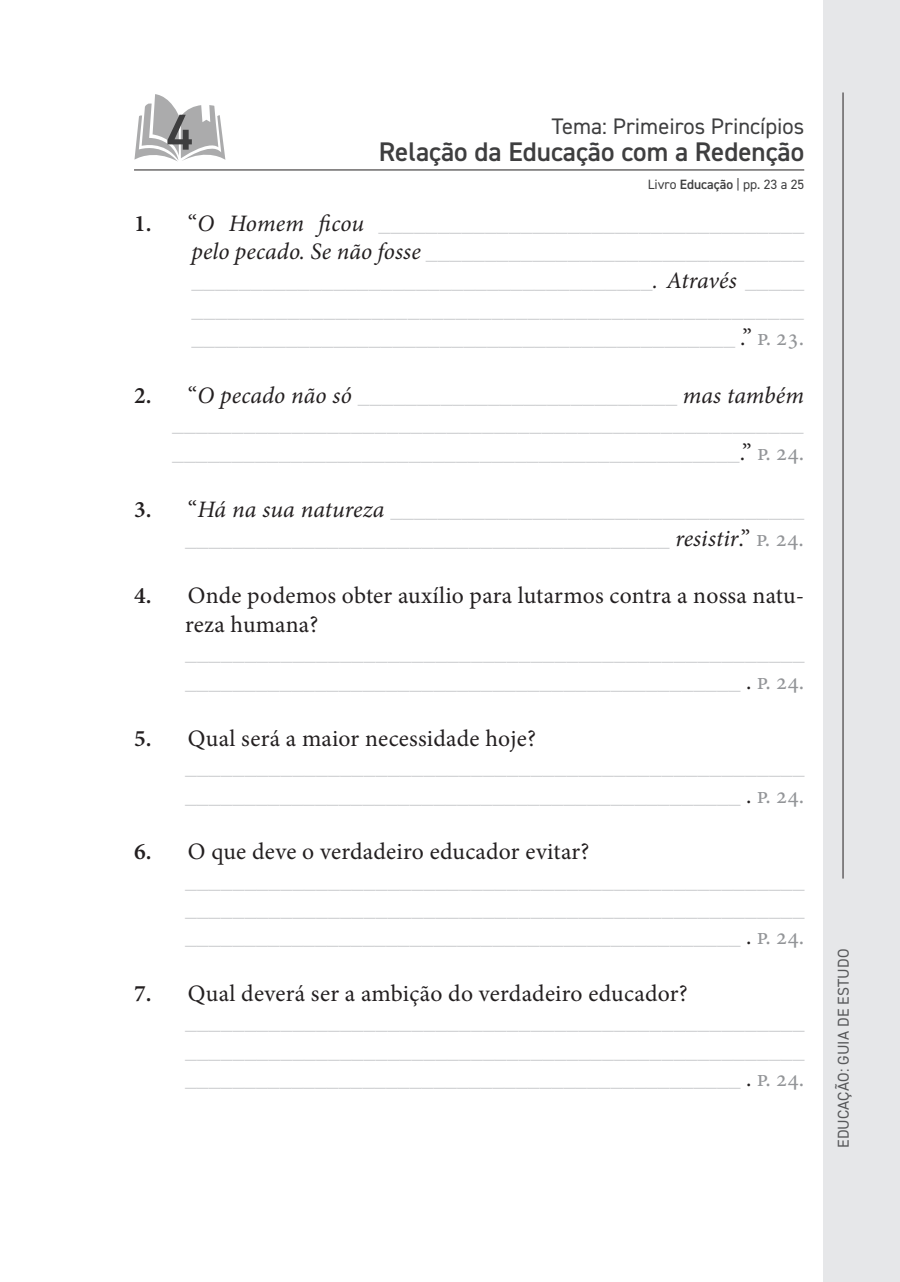
<style>
.page{position:relative;width:900px;height:1282px;background:#fff}
.page>*{position:absolute;margin:0;border:0;box-sizing:border-box;transform-origin:0 0}
.t1{font:600 50.62px "DIN2014";color:#3e3e3f}
.titulo_capitulo{font:600 27px "DIN2014";color:#3e3e3f}
.corpo_texto{font:23.62px/28.6px "Minion Pro";color:#d1d2d4;text-align:justify}
.corpo_texto-2{font:23.62px/28.6px "Minion Pro";letter-spacing:.01em;color:#231f20}
.titulo_capitulo-2{font:22.5px "DIN2014";color:#3e3e3f}
.t2{font:15.75px "DIN2014";letter-spacing:.01em;color:#57585a}
.titulo_capitulo-3{font:13.5px "DIN2014";color:#3e3e3f}
.s1{font-weight:600}
.s2{font-weight:600;color:#231f20}
.s3{color:#231f20}
.s4{font-style:italic;color:#231f20}
.s5{color:#939598}
</style>
<div class="page">
<div style="left:823px;top:0;width:76px;height:1282px;background:#e6e7e9"></div>
<hr style="left:842px;top:92px;width:1px;height:787px;background:#231f20">
<svg style="left:134px;top:94px;width:91px;height:68px"></svg>
<hr style="left:134px;top:169px;width:670px;height:1px;background:#231f20">
<p class="t1" style="left:167px;top:99px;width:28px">4</p>
<p class="titulo_capitulo-2" style="left:551px;top:112px;width:254px">Tema: Primeiros Princípios</p>
<p class="titulo_capitulo" style="left:379px;top:133px;width:426px">Relação da Educação com a Redenção</p>
<p class="titulo_capitulo-3" style="left:647px;top:176px;width:158px">Livro <span class="s1">Educação</span> | pp. 23 a 25</p>
<p class="corpo_texto" style="left:191px;top:209px;width:614px;text-indent:-57px"><span class="s2">1.</span> <span class="s3">“</span><span class="s4">O Homem ficou</span> ____________________________________ <span class="s4">pelo pecado. Se não fosse</span> ________________________________ _______________________________________<span class="s4">. Através</span> _____ ___________________________________________________ ______________________________________________ <span class="s3">.”</span> <span class="s5">p. 23.</span></p>
<p class="corpo_texto" style="left:172px;top:381px;width:633px;text-indent:-38px"><span class="s2">2.</span> <span class="s3">“</span><span class="s4">O pecado não só</span> ___________________________ <span class="s4">mas também </span>_____________________________________________________ ________________________________________________<span class="s3">.”</span> <span class="s5">p. 24.</span></p>
<p class="corpo_texto" style="left:134px;top:495px;width:671px;text-align:right"><span class="s2">3.</span> <span class="s3">“</span><span class="s4">Há na sua natureza</span> ___________________________________ _________________________________________ <span class="s4">resistir</span><span class="s3">.”</span> <span class="s5">p. 24.</span></p>
<p class="corpo_texto-2" style="left:185px;top:581px;width:620px;text-indent:-51px"><span class="s1">4.</span> Onde podemos obter auxílio para lutarmos contra a nossa natu&shy;reza humana?</p>
<p class="corpo_texto" style="left:185px;top:638px;width:621px">____________________________________________________ _______________________________________________ <span class="s3">.</span> <span class="s5">p. 24.</span></p>
<p class="corpo_texto-2" style="left:134px;top:724px;width:403px"><span class="s1">5.</span> Qual será a maior necessidade hoje?</p>
<p class="corpo_texto" style="left:185px;top:753px;width:621px">____________________________________________________ _______________________________________________ <span class="s3">.</span> <span class="s5">p. 24.</span></p>
<p class="corpo_texto-2" style="left:134px;top:838px;width:457px"><span class="s1">6.</span> O que deve o verdadeiro educador evitar?</p>
<p class="corpo_texto" style="left:185px;top:866px;width:621px">____________________________________________________ ____________________________________________________ _______________________________________________ <span class="s3">.</span> <span class="s5">p. 24.</span></p>
<p class="corpo_texto-2" style="left:134px;top:979px;width:555px"><span class="s1">7.</span> Qual deverá ser a ambição do verdadeiro educador?</p>
<p class="corpo_texto" style="left:185px;top:1008px;width:621px">____________________________________________________ ____________________________________________________ _______________________________________________ <span class="s3">.</span> <span class="s5">p. 24.</span></p>
<p class="t2" style="left:833px;top:1148px;width:201px;rotate:-90deg">EDUCAÇÃO: GUIA DE ESTUDO</p>
</div>
